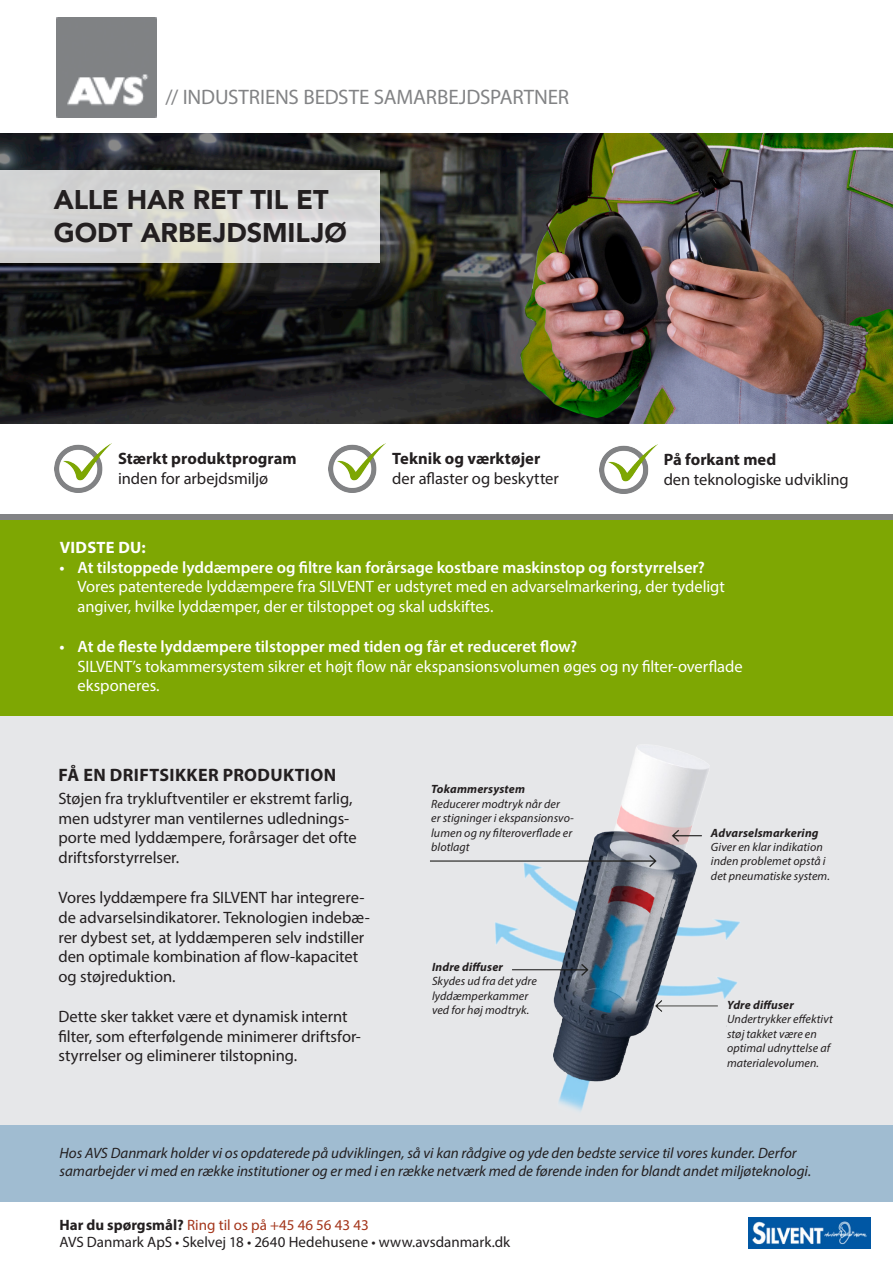
<style>
.page{position:relative;width:893px;height:1263px;background:#fff}
.page>*{position:absolute;margin:0;border:0;box-sizing:border-box;transform-origin:0 0}
.t1{font:900 27px "Avenir";letter-spacing:-.005em;color:#231f20}
.t2{font:21px "Myriad Pro";letter-spacing:-.005em;color:#828385}
.t3{font:700 18px "Myriad Pro";letter-spacing:.02em;color:#231f20}
.t4{font:16.5px/19.8px "Myriad Pro";color:#231f20}
.t5{font:16.5px/19.8px "Myriad Pro";color:#fff}
.t6{font:700 16.5px "Myriad Pro";letter-spacing:.005em;color:#231f20}
.t7{font:700 16.5px "Myriad Pro";letter-spacing:.02em;color:#fff}
.t8{font:italic 15px/18px "Myriad Pro";color:#231f20}
.t9{font:15px "Myriad Pro";color:#231f20}
.t10{font:15px "Myriad Pro";color:#a4361b}
.t11{font:italic 12px/14.4px "Myriad Pro";letter-spacing:.01em;color:#231f20}
.t12{font:italic 700 12px "Myriad Pro";letter-spacing:.015em;color:#231f20}
.s1{font-weight:600}
.s2{font-weight:700;color:#231f20}
</style>
<div class="page">
<img style="left:57px;top:17px;width:100px;height:101px">
<img style="left:0;top:133px;width:893px;height:290px">
<div style="left:0;top:520px;width:893px;height:196px;background:#7ea703"></div>
<div style="left:0;top:514px;width:893px;height:6px;background:#828385"></div>
<div style="left:0;top:716px;width:893px;height:480px;background:#e6e7e9"></div>
<div style="left:0;top:1125px;width:893px;height:76px;background:#a0bcd1"></div>
<svg style="left:0;top:170px;width:379px;height:93px;background:#d5d5d3"></svg>
<img style="left:748px;top:1218px;width:123px;height:30px">
<img style="left:54px;top:443px;width:58px;height:50px">
<img style="left:328px;top:443px;width:58px;height:50px">
<img style="left:600px;top:444px;width:57px;height:49px">
<img style="left:430px;top:747px;width:310px;height:364px">
<p class="t2" style="left:165px;top:84px;width:405px">// INDUSTRIENS BEDSTE SAMARBEJDSPARTNER</p>
<p class="t1" style="left:54px;top:177px;width:276px">ALLE HAR RET TIL ET</p>
<p class="t1" style="left:54px;top:209px;width:294px">GODT ARBEJDSMILJØ</p>
<p class="t6" style="left:118px;top:448px;width:180px">Stærkt produktprogram</p>
<p class="t4" style="left:118px;top:468px;width:152px">inden for arbejdsmiljø</p>
<p class="t6" style="left:392px;top:448px;width:150px">Teknik og værktøjer</p>
<p class="t4" style="left:392px;top:468px;width:168px">der aflaster og beskytter</p>
<p class="t6" style="left:664px;top:449px;width:114px">På forkant med</p>
<p class="t4" style="left:664px;top:469px;width:187px">den teknologiske udvikling</p>
<p class="t7" style="left:60px;top:536px;width:88px">VIDSTE DU:</p>
<p class="t5" style="left:78px;top:557px;width:649px;text-indent:-18px"><span class="s1">• At tilstoppede lyddæmpere og filtre kan forårsage kostbare maskinstop og forstyrrelser?<br></span>Vores patenterede lyddæmpere fra SILVENT er udstyret med en advarselmarkering, der tydeligt angiver, hvilke lyddæmper, der er tilstoppet og skal udskiftes.</p>
<p class="t5" style="left:78px;top:636px;width:667px;text-indent:-18px"><span class="s1">• At de fleste lyddæmpere tilstopper med tiden og får et reduceret flow?<br></span>SILVENT’s tokammersystem sikrer et højt flow når ekspansionsvolumen øges og ny filter-overflade eksponeres.</p>
<p class="t3" style="left:59px;top:763px;width:279px">FÅ EN DRIFTSIKKER PRODUKTION</p>
<p class="t4" style="left:58px;top:788px;width:300px">Støjen fra trykluftventiler er ekstremt farlig, men udstyrer man ventilernes udlednings&shy;porte med lyddæmpere, forårsager det ofte driftsforstyrrelser.</p>
<p class="t4" style="left:58px;top:887px;width:313px">Vores lyddæmpere fra SILVENT har integrere&shy;de advarselsindikatorer. Teknologien indebæ&shy;rer dybest set, at lyddæmperen selv indstiller den optimale kombination af flow-kapacitet og støjreduktion.</p>
<p class="t4" style="left:58px;top:1006px;width:304px">Dette sker takket være et dynamisk internt filter, som efterfølgende minimerer driftsfor&shy;styrrelser og eliminerer tilstopning.</p>
<p class="t12" style="left:431px;top:781px;width:95px">Tokammersystem</p>
<p class="t11" style="left:431px;top:796px;width:144px">Reducerer modtryk når der<br>er stigninger i ekspansionsvo&shy;lumen og ny filteroverflade er blotlagt</p>
<p class="t12" style="left:432px;top:959px;width:73px">Indre diffuser</p>
<p class="t11" style="left:432px;top:974px;width:106px">Skydes ud fra det ydre</p>
<p class="t11" style="left:432px;top:988px;width:98px">lyddæmperkammer</p>
<p class="t11" style="left:432px;top:1003px;width:99px">ved for høj modtryk.</p>
<p class="t12" style="left:711px;top:825px;width:109px">Advarselsmarkering</p>
<p class="t11" style="left:711px;top:839px;width:120px">Giver en klar indikation inden problemet opstå i det pneumatiske system.</p>
<p class="t12" style="left:727px;top:997px;width:68px">Ydre diffuser</p>
<p class="t11" style="left:727px;top:1012px;width:107px">Undertrykker effektivt støj takket være en optimal udnyttelse af materialevolumen.</p>
<p class="t8" style="left:60px;top:1144px;width:753px">Hos AVS Danmark holder vi os opdaterede på udviklingen, så vi kan rådgive og yde den bedste service til vores kunder. Derfor samarbejder vi med en række institutioner og er med i en række netværk med de førende inden for blandt andet miljøteknologi.</p>
<p class="t10" style="left:60px;top:1215px;width:311px"><span class="s2">Har du spørgsmål?</span> Ring til os på +45 46 56 43 43</p>
<p class="t9" style="left:60px;top:1233px;width:452px">AVS Danmark ApS • Skelvej 18 • 2640 Hedehusene • www.avsdanmark.dk</p>
</div>
